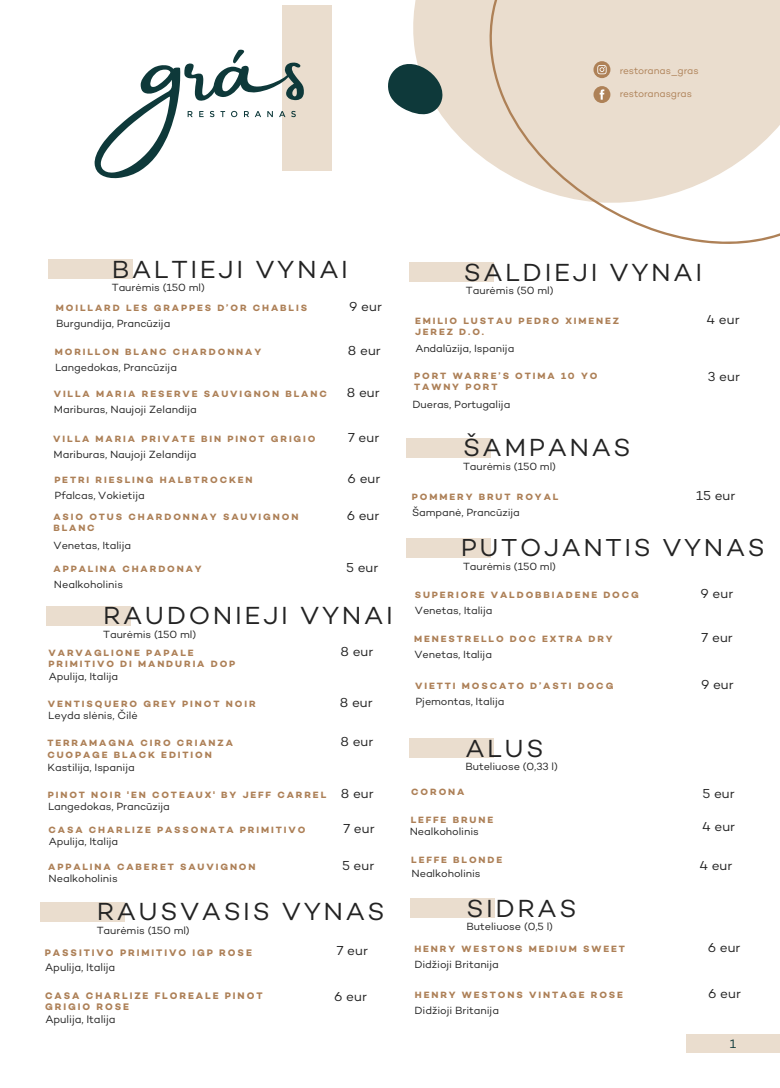
<style>
.page{position:relative;width:780px;height:1088px;background:#fff}
.page>*{position:absolute;margin:0;border:0;box-sizing:border-box;transform-origin:0 0}
.t1{font:25.25px "Campton";letter-spacing:.1em;color:#232323}
.t2{font:25px "Campton";letter-spacing:.1em;color:#232323}
.t3{font:13.25px "Campton";color:#232323}
.t4{font:12.5px "Campton";color:#0e393a}
.t5{font:11.12px "Campton";letter-spacing:-.005em;color:#232323}
.t6{font:10.62px "Campton";letter-spacing:-.005em;color:#232323}
.t7{font:10px "Campton";letter-spacing:-.01em;color:#ae8157}
.t8{font:700 9.62px "Campton";letter-spacing:.2em;color:#ad8057}
.t9{font:700 9.25px/11.1px "Campton";letter-spacing:.2em;color:#ad8057}
.s1{font-weight:400;font-size:13.25px;color:#232323}
</style>
<div class="page">
<div style="left:282px;top:5px;width:49px;height:166px;background:#eaddce"></div>
<div style="left:686px;top:1034px;width:94px;height:18px;background:#eaddce"></div>
<svg style="left:413px;top:0;width:75px;height:162px;fill:#eaddce"></svg>
<svg style="left:488px;top:0;width:292px;height:244px;fill:#eaddce"></svg>
<svg style="left:388px;top:53px;width:56px;height:63px"></svg>
<svg style="left:94px;top:50px;width:210px;height:129px"></svg>
<svg style="left:593px;top:61px;width:17px;height:17px"></svg>
<svg style="left:597px;top:65px;width:9px;height:9px"></svg>
<div style="left:593px;top:86px;width:17px;height:17px;background:#ae8157;border-radius:50%"></div>
<svg style="left:599px;top:89px;width:5px;height:11px"></svg>
<div style="left:406px;top:438px;width:85px;height:20px;background:#eaddce"></div>
<div style="left:406px;top:538px;width:85px;height:20px;background:#eaddce"></div>
<div style="left:48px;top:259px;width:85px;height:20px;background:#eaddce"></div>
<div style="left:40px;top:902px;width:85px;height:19px;background:#eaddce"></div>
<div style="left:47px;top:606px;width:84px;height:20px;background:#eaddce"></div>
<div style="left:409px;top:738px;width:84px;height:20px;background:#eaddce"></div>
<div style="left:410px;top:898px;width:84px;height:20px;background:#eaddce"></div>
<div style="left:409px;top:263px;width:85px;height:19px;background:#eaddce"></div>
<p class="t7" style="left:619px;top:64px;width:80px">restoranas_gras</p>
<p class="t7" style="left:619px;top:87px;width:74px">restoranasgras</p>
<h1 class="t1" style="left:112px;top:253px;width:237px">BALTIEJI VYNAI</h1>
<p class="t6" style="left:112px;top:281px;width:94px">Taurėmis (150 ml)</p>
<p class="t6" style="left:56px;top:317px;width:116px">Burgundija, Prancūzija</p>
<p class="t9" style="left:56px;top:302px;width:252px">MOILLARD LES GRAPPES D’OR CHABLIS</p>
<h3 class="t3" style="left:349px;top:298px;width:34px">9 eur</h3>
<p class="t9" style="left:55px;top:346px;width:208px">MORILLON BLANC CHARDONNAY</p>
<h3 class="t3" style="left:348px;top:342px;width:34px">8 eur</h3>
<p class="t6" style="left:55px;top:361px;width:123px">Langedokas, Prancūzija</p>
<p class="t9" style="left:54px;top:388px;width:275px">VILLA MARIA RESERVE SAUVIGNON BLANC</p>
<h3 class="t3" style="left:347px;top:384px;width:34px">8 eur</h3>
<p class="t6" style="left:54px;top:403px;width:144px">Mariburas, Naujoji Zelandija</p>
<p class="t9" style="left:53px;top:433px;width:264px">VILLA MARIA PRIVATE BIN PINOT GRIGIO</p>
<h3 class="t3" style="left:348px;top:429px;width:33px">7 eur</h3>
<p class="t6" style="left:54px;top:448px;width:144px">Mariburas, Naujoji Zelandija</p>
<p class="t9" style="left:54px;top:474px;width:200px">PETRI RIESLING HALBTROCKEN</p>
<h3 class="t3" style="left:347px;top:470px;width:34px">6 eur</h3>
<p class="t6" style="left:55px;top:489px;width:92px">Pfalcas, Vokietija</p>
<p class="t9" style="left:53px;top:511px;width:246px">ASIO OTUS CHARDONNAY SAUVIGNON<br>BLANC</p>
<h3 class="t3" style="left:346px;top:507px;width:34px">6 eur</h3>
<p class="t6" style="left:54px;top:538px;width:79px">Venetas, Italija</p>
<p class="t9" style="left:54px;top:563px;width:150px">APPALINA CHARDONAY</p>
<h3 class="t3" style="left:346px;top:559px;width:34px">5 eur</h3>
<p class="t6" style="left:54px;top:578px;width:71px">Nealkoholinis</p>
<h1 class="t1" style="left:103px;top:600px;width:291px">RAUDONIEJI VYNAI</h1>
<p class="t6" style="left:103px;top:627px;width:94px">Taurėmis (150 ml)</p>
<p class="t6" style="left:49px;top:670px;width:71px">Apulija, Italija</p>
<p class="t9" style="left:48px;top:698px;width:209px">VENTISQUERO GREY PINOT NOIR</p>
<h3 class="t3" style="left:340px;top:694px;width:34px">8 eur</h3>
<p class="t6" style="left:48px;top:709px;width:91px">Leyda slėnis, Čilė</p>
<p class="t9" style="left:47px;top:737px;width:187px">TERRAMAGNA CIRO CRIANZA<br>CUOPAGE BLACK EDITION</p>
<h3 class="t3" style="left:340px;top:734px;width:34px">8 eur</h3>
<p class="t6" style="left:48px;top:760px;width:89px">Kastilija, Ispanija</p>
<p class="t9" style="left:48px;top:789px;width:327px">PINOT NOIR 'EN COTEAUX' BY JEFF CARREL <span class="s1">8 eur</span></p>
<p class="t6" style="left:48px;top:799px;width:123px">Langedokas, Prancūzija</p>
<p class="t9" style="left:49px;top:647px;width:188px">VARVAGLIONE PAPALE<br>PRIMITIVO DI MANDURIA DOP</p>
<h3 class="t3" style="left:340px;top:643px;width:34px">8 eur</h3>
<p class="t9" style="left:49px;top:824px;width:258px">CASA CHARLIZE PASSONATA PRIMITIVO</p>
<h3 class="t3" style="left:343px;top:820px;width:33px">7 eur</h3>
<p class="t6" style="left:49px;top:835px;width:71px">Apulija, Italija</p>
<p class="t9" style="left:48px;top:861px;width:209px">APPALINA CABERET SAUVIGNON</p>
<h3 class="t3" style="left:342px;top:857px;width:34px">5 eur</h3>
<p class="t6" style="left:49px;top:872px;width:71px">Nealkoholinis</p>
<h1 class="t1" style="left:97px;top:896px;width:289px">RAUSVASIS VYNAS</h1>
<p class="t6" style="left:97px;top:923px;width:94px">Taurėmis (150 ml)</p>
<p class="t8" style="left:45px;top:946px;width:208px">PASSITIVO PRIMITIVO IGP ROSE</p>
<p class="t5" style="left:45px;top:960px;width:72px">Apulija, Italija</p>
<h3 class="t3" style="left:337px;top:942px;width:33px">7 eur</h3>
<p class="t8" style="left:45px;top:989px;width:219px">CASA CHARLIZE FLOREALE PINOT</p>
<h3 class="t3" style="left:334px;top:988px;width:34px">6 eur</h3>
<p class="t8" style="left:45px;top:1001px;width:85px">GRIGIO ROSE</p>
<p class="t5" style="left:45px;top:1012px;width:72px">Apulija, Italija</p>
<h1 class="t1" style="left:463px;top:256px;width:240px">SALDIEJI VYNAI</h1>
<p class="t6" style="left:466px;top:284px;width:89px">Taurėmis (50 ml)</p>
<p class="t9" style="left:415px;top:315px;width:205px">EMILIO LUSTAU PEDRO XIMENEZ<br>JEREZ D.O.</p>
<h3 class="t3" style="left:706px;top:311px;width:35px">4 eur</h3>
<p class="t6" style="left:415px;top:341px;width:101px">Andalūzija, Ispanija</p>
<p class="t9" style="left:414px;top:370px;width:185px">PORT WARRE’S OTIMA 10 YO<br>TAWNY PORT</p>
<h3 class="t3" style="left:707px;top:368px;width:34px">3 eur</h3>
<p class="t6" style="left:412px;top:398px;width:99px">Dueras, Portugalija</p>
<h1 class="t1" style="left:463px;top:432px;width:169px">ŠAMPANAS</h1>
<p class="t6" style="left:463px;top:459px;width:94px">Taurėmis (150 ml)</p>
<p class="t6" style="left:412px;top:505px;width:109px">Šampanė, Prancūzija</p>
<p class="t9" style="left:412px;top:491px;width:148px">POMMERY BRUT ROYAL</p>
<h3 class="t3" style="left:696px;top:487px;width:41px">15 eur</h3>
<h2 class="t2" style="left:461px;top:532px;width:305px">PUTOJANTIS VYNAS</h2>
<p class="t6" style="left:463px;top:559px;width:94px">Taurėmis (150 ml)</p>
<p class="t6" style="left:415px;top:603px;width:79px">Venetas, Italija</p>
<p class="t9" style="left:414px;top:589px;width:226px">SUPERIORE VALDOBBIADENE DOCG</p>
<h3 class="t3" style="left:700px;top:585px;width:34px">9 eur</h3>
<p class="t9" style="left:414px;top:633px;width:200px">MENESTRELLO DOC EXTRA DRY</p>
<h3 class="t3" style="left:701px;top:629px;width:33px">7 eur</h3>
<p class="t6" style="left:414px;top:647px;width:79px">Venetas, Italija</p>
<p class="t9" style="left:415px;top:680px;width:200px">VIETTI MOSCATO D’ASTI DOCG</p>
<h3 class="t3" style="left:701px;top:676px;width:34px">9 eur</h3>
<p class="t6" style="left:415px;top:694px;width:90px">Pjemontas, Italija</p>
<h1 class="t1" style="left:465px;top:732px;width:80px">ALUS</h1>
<p class="t6" style="left:465px;top:760px;width:94px">Buteliuose (0,33 l)</p>
<p class="t9" style="left:411px;top:786px;width:55px">CORONA</p>
<h3 class="t3" style="left:702px;top:785px;width:34px">5 eur</h3>
<p class="t9" style="left:410px;top:814px;width:84px">LEFFE BRUNE</p>
<p class="t6" style="left:409px;top:825px;width:71px">Nealkoholinis</p>
<h3 class="t3" style="left:702px;top:818px;width:35px">4 eur</h3>
<p class="t9" style="left:411px;top:854px;width:93px">LEFFE BLONDE</p>
<h3 class="t3" style="left:699px;top:857px;width:35px">4 eur</h3>
<p class="t6" style="left:411px;top:866px;width:71px">Nealkoholinis</p>
<h1 class="t1" style="left:466px;top:892px;width:111px">SIDRAS</h1>
<p class="t6" style="left:466px;top:920px;width:88px">Buteliuose (0,5 l)</p>
<p class="t9" style="left:414px;top:943px;width:212px">HENRY WESTONS MEDIUM SWEET</p>
<h3 class="t3" style="left:707px;top:940px;width:34px">6 eur</h3>
<p class="t6" style="left:414px;top:957px;width:86px">Didžioji Britanija</p>
<p class="t9" style="left:415px;top:989px;width:210px">HENRY WESTONS VINTAGE ROSE</p>
<h3 class="t3" style="left:708px;top:985px;width:34px">6 eur</h3>
<p class="t6" style="left:414px;top:1004px;width:86px">Didžioji Britanija</p>
<h3 class="t4" style="left:729px;top:1036px;width:8px">1</h3>
</div>
